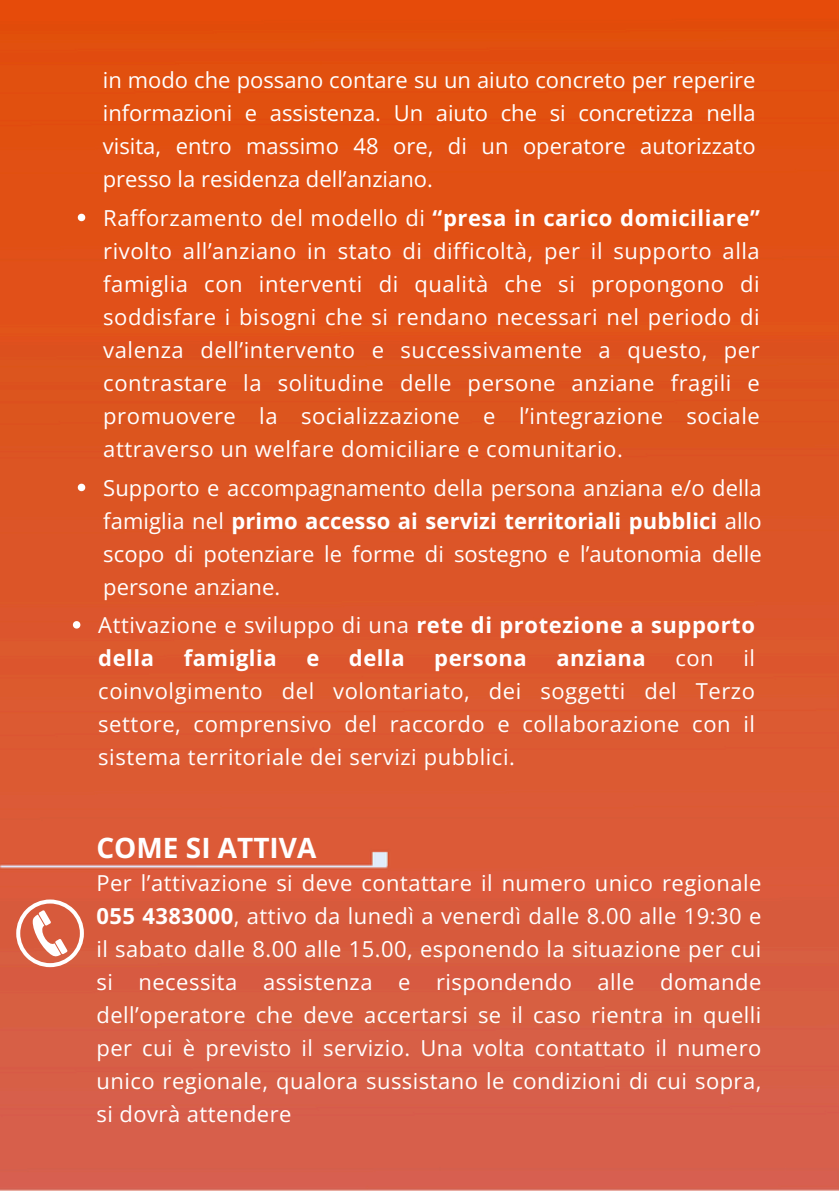
<style>
.page{position:relative;width:839px;height:1191px;background:#fff}
.page>*{position:absolute;margin:0;border:0;box-sizing:border-box;transform-origin:0 0}
.t1{font:700 28px "Open Sans";color:#fff}
.t2{font:22px/33px "Open Sans";letter-spacing:.02em;color:#fff;text-align:justify}
.t3{font:700 22px/33px "Open Sans";letter-spacing:.025em;color:#fff}
.s1{font-weight:700}
.s2{font-weight:400}
</style>
<div class="page">
<img style="left:0;top:0;width:838px;height:1191px">
<svg style="left:78px;top:214px;width:7px;height:7px"></svg>
<svg style="left:78px;top:484px;width:7px;height:7px"></svg>
<svg style="left:73px;top:621px;width:7px;height:8px"></svg>
<svg style="left:16px;top:900px;width:68px;height:67px"></svg>
<p class="t2" style="left:103px;top:63px;width:654px">in modo che possano contare su un aiuto concreto per reperire informazioni e assistenza. Un aiuto che si concretizza nella visita, entro massimo 48 ore, di un operatore autorizzato presso la residenza dell’anziano.</p>
<p class="t2" style="left:103px;top:201px;width:658px">Rafforzamento del modello di <span class="s1">“presa in carico domiciliare” </span>rivolto all’anziano in stato di difficoltà, per il supporto alla famiglia con interventi di qualità che si propongono di soddisfare i bisogni che si rendano necessari nel periodo di valenza dell’intervento e successivamente a questo, per contrastare la solitudine delle persone anziane fragili e promuovere la socializzazione e l’integrazione sociale attraverso un welfare domiciliare e comunitario.</p>
<p class="t2" style="left:103px;top:471px;width:660px">Supporto e accompagnamento della persona anziana e/o della famiglia nel <span class="s1">primo accesso ai servizi territoriali pubblici</span> allo scopo di potenziare le forme di sostegno e l’autonomia delle persone anziane.</p>
<p class="t3" style="left:98px;top:608px;width:658px"><span class="s2">Attivazione e sviluppo di una</span> rete di protezione a supporto della</p>
<p class="t3" style="left:184px;top:641px;width:95px">famiglia</p>
<p class="t3" style="left:306px;top:641px;width:14px">e</p>
<p class="t3" style="left:349px;top:641px;width:57px">della</p>
<p class="t3" style="left:434px;top:641px;width:94px">persona</p>
<p class="t3" style="left:556px;top:641px;width:91px">anziana</p>
<p class="t2" style="left:675px;top:641px;width:40px">con</p>
<p class="t2" style="left:98px;top:641px;width:658px;text-indent:645px">il coinvolgimento del volontariato, dei soggetti del Terzo settore, comprensivo del raccordo e collaborazione con il sistema territoriale dei servizi pubblici.</p>
<p class="t1" style="left:96px;top:828px;width:221px">COME SI ATTIVA</p>
<p class="t2" style="left:96px;top:866px;width:666px">Per l’attivazione si deve contattare il numero unico regionale <span class="s1">055 4383000</span>, attivo da lunedì a venerdì dalle 8.00 alle 19:30 e il sabato dalle 8.00 alle 15.00, esponendo la situazione per cui si necessita assistenza e rispondendo alle domande dell’operatore che deve accertarsi se il caso rientra in quelli per cui è previsto il servizio. Una volta contattato il numero unico regionale, qualora sussistano le condizioni di cui sopra, si dovrà attendere</p>
</div>
